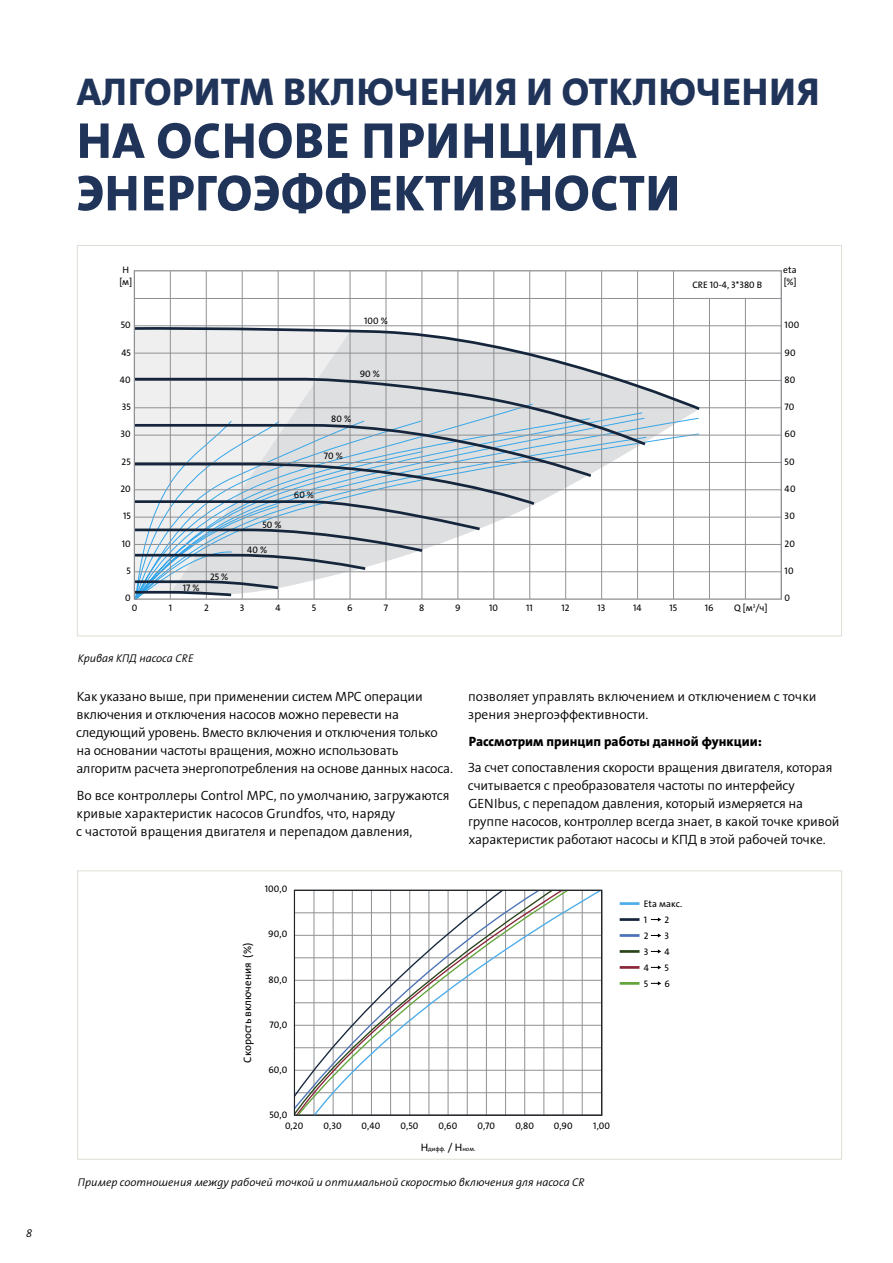
<style>
.page{position:relative;width:893px;height:1263px;background:#fff}
.page>*{position:absolute;margin:0;border:0;box-sizing:border-box;transform-origin:0 0}
.t1{font:51px/52.5px "Grundfos The Sans V2 OT 8 XB";letter-spacing:.015em;color:#20345a}
.t2{font:39px "Grundfos The Sans V2 OT 8 XB";letter-spacing:.015em;color:#20345a}
.t3{font:13.5px/18px "Grundfos The Sans V2 OT 4 SL";letter-spacing:-.01em;color:#000}
.t4{font:13.5px "Grundfos The Sans V2 OT 8 XB";color:#000}
.t5{font:11.25px "Grundfos The Sans V2 OT 4 SL Italic";color:#000}
.t6{font:10.8px "Grundfos The Sans V2 OT 5 R";color:#000}
.t7{font:9.45px/11.4px "Grundfos The Sans V2 OT 5 R";letter-spacing:.01em;color:#000}
.t8{font:6.3px "Grundfos The Sans V2 OT 5 R";color:#000}
.s1{font-size:10.8px}
</style>
<div class="page">
<hr style="left:620px;top:902px;width:19px;height:3px;background:#4cadea">
<hr style="left:620px;top:918px;width:19px;height:3px;background:#14253c">
<hr style="left:620px;top:934px;width:19px;height:3px;background:#4a72b5">
<hr style="left:620px;top:950px;width:19px;height:3px;background:#2a4519">
<hr style="left:620px;top:966px;width:19px;height:3px;background:#8a2639">
<hr style="left:620px;top:982px;width:19px;height:3px;background:#62a43b">
<svg style="left:651px;top:917px;width:10px;height:4px"></svg>
<svg style="left:651px;top:933px;width:10px;height:4px"></svg>
<svg style="left:651px;top:949px;width:10px;height:4px"></svg>
<svg style="left:651px;top:965px;width:10px;height:4px"></svg>
<svg style="left:651px;top:981px;width:10px;height:4px"></svg>
<svg style="left:311px;top:892px;width:289px;height:221px"></svg>
<svg style="left:296px;top:892px;width:209px;height:207px"></svg>
<div style="left:294px;top:890px;width:308px;height:225px;border:1px solid #222528"></div>
<hr style="left:134px;top:298px;width:647px;height:1px;background:#8f9093">
<hr style="left:134px;top:325px;width:647px;height:1px;background:#8f9093">
<hr style="left:134px;top:353px;width:647px;height:1px;background:#8f9093">
<hr style="left:134px;top:380px;width:647px;height:1px;background:#8f9093">
<hr style="left:134px;top:407px;width:647px;height:1px;background:#8f9093">
<hr style="left:134px;top:435px;width:647px;height:1px;background:#8f9093">
<hr style="left:134px;top:462px;width:647px;height:1px;background:#8f9093">
<hr style="left:134px;top:489px;width:647px;height:1px;background:#8f9093">
<hr style="left:134px;top:517px;width:647px;height:1px;background:#8f9093">
<hr style="left:134px;top:544px;width:647px;height:1px;background:#8f9093">
<hr style="left:134px;top:571px;width:647px;height:1px;background:#8f9093">
<hr style="left:170px;top:271px;width:1px;height:328px;background:#8f9093">
<hr style="left:206px;top:271px;width:1px;height:328px;background:#8f9093">
<hr style="left:242px;top:271px;width:1px;height:328px;background:#8f9093">
<hr style="left:278px;top:271px;width:1px;height:328px;background:#8f9093">
<hr style="left:314px;top:271px;width:1px;height:328px;background:#8f9093">
<hr style="left:350px;top:271px;width:1px;height:328px;background:#8f9093">
<hr style="left:386px;top:271px;width:1px;height:328px;background:#8f9093">
<hr style="left:422px;top:271px;width:1px;height:328px;background:#8f9093">
<hr style="left:457px;top:271px;width:1px;height:328px;background:#8f9093">
<hr style="left:493px;top:271px;width:1px;height:328px;background:#8f9093">
<hr style="left:529px;top:271px;width:1px;height:328px;background:#8f9093">
<hr style="left:565px;top:271px;width:1px;height:328px;background:#8f9093">
<hr style="left:601px;top:271px;width:1px;height:328px;background:#8f9093">
<hr style="left:637px;top:271px;width:1px;height:328px;background:#8f9093">
<hr style="left:673px;top:271px;width:1px;height:328px;background:#8f9093">
<hr style="left:709px;top:298px;width:1px;height:301px;background:#8f9093">
<hr style="left:745px;top:298px;width:1px;height:301px;background:#8f9093">
<svg style="left:133px;top:325px;width:569px;height:273px"></svg>
<p class="t5" style="left:26px;top:1226px;width:8px">8</p>
<h2 class="t2" style="left:77px;top:67px;width:744px">АЛГОРИТМ ВКЛЮЧЕНИЯ И ОТКЛЮЧЕНИЯ</h2>
<h1 class="t1" style="left:77px;top:115px;width:605px">НА ОСНОВЕ ПРИНЦИПА<br>ЭНЕРГОЭФФЕКТИВНОСТИ</h1>
<p class="t7" style="left:119px;top:264px;width:14px;text-align:center">H [м]</p>
<p class="t7" style="left:121px;top:319px;width:12px">50</p>
<p class="t7" style="left:121px;top:347px;width:11px">45</p>
<p class="t7" style="left:120px;top:374px;width:12px">40</p>
<p class="t7" style="left:122px;top:401px;width:10px">35</p>
<p class="t7" style="left:121px;top:429px;width:12px">30</p>
<p class="t7" style="left:122px;top:456px;width:11px">25</p>
<p class="t7" style="left:121px;top:483px;width:12px">20</p>
<p class="t7" style="left:123px;top:510px;width:9px">15</p>
<p class="t7" style="left:122px;top:538px;width:11px">10</p>
<p class="t7" style="left:126px;top:565px;width:6px">5</p>
<p class="t7" style="left:125px;top:592px;width:7px">0</p>
<p class="t7" style="left:183px;top:582px;width:18px">17 %</p>
<p class="t7" style="left:210px;top:571px;width:20px">25 %</p>
<p class="t7" style="left:364px;top:315px;width:25px">100 %</p>
<p class="t7" style="left:360px;top:368px;width:22px">90 %</p>
<p class="t7" style="left:262px;top:519px;width:21px">50 %</p>
<p class="t7" style="left:247px;top:544px;width:22px">40 %</p>
<p class="t7" style="left:331px;top:413px;width:21px">80 %</p>
<p class="t7" style="left:324px;top:451px;width:20px">70 %</p>
<p class="t7" style="left:294px;top:489px;width:22px">60 %</p>
<p class="t7" style="left:692px;top:280px;width:71px">CRE 10-4, 3*380 В</p>
<p class="t7" style="left:132px;top:602px;width:7px">0</p>
<p class="t7" style="left:169px;top:602px;width:5px">1</p>
<p class="t7" style="left:204px;top:602px;width:6px">2</p>
<p class="t7" style="left:240px;top:602px;width:6px">3</p>
<p class="t7" style="left:276px;top:602px;width:7px">4</p>
<p class="t7" style="left:312px;top:602px;width:6px">5</p>
<p class="t7" style="left:347px;top:602px;width:7px">6</p>
<p class="t7" style="left:384px;top:602px;width:6px">7</p>
<p class="t7" style="left:419px;top:602px;width:7px">8</p>
<p class="t7" style="left:455px;top:602px;width:7px">9</p>
<p class="t7" style="left:489px;top:602px;width:11px">10</p>
<p class="t7" style="left:526px;top:602px;width:8px">11</p>
<p class="t7" style="left:561px;top:602px;width:9px">12</p>
<p class="t7" style="left:597px;top:602px;width:9px">13</p>
<p class="t7" style="left:633px;top:602px;width:10px">14</p>
<p class="t7" style="left:669px;top:602px;width:9px">15</p>
<p class="t7" style="left:705px;top:602px;width:10px">16</p>
<p class="t7" style="left:734px;top:602px;width:35px">Q [м<sup>3</sup>/ч]</p>
<p class="t5" style="left:78px;top:651px;width:117px">Кривая КПД насоса CRE</p>
<p class="t7" style="left:783px;top:265px;width:15px">eta [%]</p>
<p class="t7" style="left:785px;top:319px;width:16px">100</p>
<p class="t7" style="left:785px;top:347px;width:13px">90</p>
<p class="t7" style="left:785px;top:374px;width:12px">80</p>
<p class="t7" style="left:785px;top:401px;width:11px">70</p>
<p class="t7" style="left:785px;top:429px;width:13px">60</p>
<p class="t7" style="left:785px;top:456px;width:12px">50</p>
<p class="t7" style="left:785px;top:483px;width:12px">40</p>
<p class="t7" style="left:785px;top:510px;width:12px">30</p>
<p class="t7" style="left:785px;top:538px;width:12px">20</p>
<p class="t7" style="left:785px;top:565px;width:11px">10</p>
<p class="t7" style="left:785px;top:592px;width:7px">0</p>
<p class="t3" style="left:76px;top:688px;width:378px">Как указано выше, при применении систем MPC операции включения и отключения насосов можно перевести на следующий уровень. Вместо включения и отключения только на основании частоты вращения, можно использовать алгоритм расчета энергопотребления на основе данных насоса.</p>
<p class="t3" style="left:76px;top:786px;width:375px">Во все контроллеры Control MPC, по умолчанию, загружаются кривые характеристик насосов Grundfos, что, наряду<br>с частотой вращения двигателя и перепадом давления,</p>
<p class="t7" style="left:265px;top:883px;width:24px">100,0</p>
<p class="t6" style="left:241px;top:1062px;width:121px;rotate:-90deg">Скорость включения (%)</p>
<p class="t7" style="left:268px;top:928px;width:20px">90,0</p>
<p class="t7" style="left:269px;top:974px;width:20px">80,0</p>
<p class="t7" style="left:270px;top:1019px;width:19px">70,0</p>
<p class="t7" style="left:268px;top:1064px;width:20px">60,0</p>
<p class="t7" style="left:269px;top:1109px;width:19px">50,0</p>
<p class="t3" style="left:468px;top:688px;width:350px">позволяет управлять включением и отключением с точки зрения энергоэффективности.</p>
<p class="t4" style="left:469px;top:733px;width:294px">Рассмотрим принцип работы данной функции:</p>
<p class="t3" style="left:468px;top:759px;width:373px">За счет сопоставления скорости вращения двигателя, которая считывается с преобразователя частоты по интерфейсу GENIbus, с перепадом давления, который измеряется на группе насосов, контроллер всегда знает, в какой точке кривой характеристик работают насосы и КПД в этой рабочей точке.</p>
<p class="t7" style="left:644px;top:896px;width:40px;line-height:16px">Eta макс.<br>1</p>
<p class="t7" style="left:665px;top:914px;width:6px">2</p>
<p class="t7" style="left:644px;top:930px;width:6px">2</p>
<p class="t7" style="left:665px;top:930px;width:6px">3</p>
<p class="t7" style="left:644px;top:946px;width:6px">3</p>
<p class="t7" style="left:665px;top:946px;width:7px">4</p>
<p class="t7" style="left:644px;top:962px;width:7px">4</p>
<p class="t7" style="left:665px;top:962px;width:6px">5</p>
<p class="t7" style="left:644px;top:978px;width:6px">5</p>
<p class="t7" style="left:665px;top:978px;width:7px">6</p>
<p class="t7" style="left:285px;top:1120px;width:20px">0,20</p>
<p class="t7" style="left:323px;top:1120px;width:20px">0,30</p>
<p class="t7" style="left:362px;top:1120px;width:20px">0,40</p>
<p class="t7" style="left:400px;top:1120px;width:19px">0,50</p>
<p class="t7" style="left:438px;top:1120px;width:20px">0,60</p>
<p class="t7" style="left:478px;top:1120px;width:19px">0,70</p>
<p class="t7" style="left:515px;top:1120px;width:20px">0,80</p>
<p class="t7" style="left:554px;top:1120px;width:20px">0,90</p>
<p class="t7" style="left:593px;top:1120px;width:19px">1,00</p>
<p class="t8" style="left:421px;top:1145px;width:56px"><span class="s1">H</span>дифф. <span class="s1">/ H</span>ном.</p>
<p class="t5" style="left:78px;top:1175px;width:508px">Пример соотношения между рабочей точкой и оптимальной скоростью включения для насоса CR</p>
</div>
